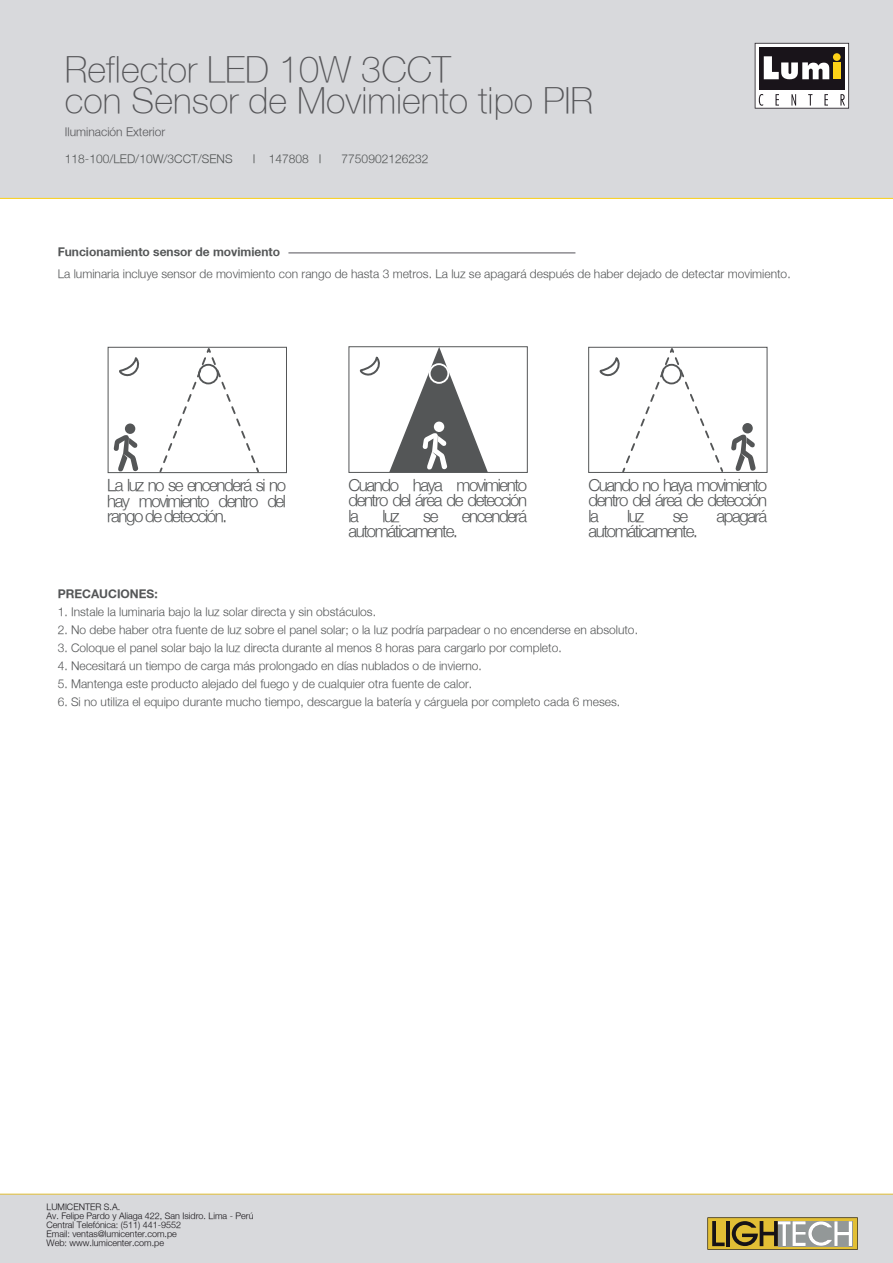
<style>
.page{position:relative;width:893px;height:1263px;background:#fff}
.page>*{position:absolute;margin:0;border:0;box-sizing:border-box;transform-origin:0 0}
.t1{font:100 36px/31.5px "Helvetica Neue";color:#565659}
.t2{font:300 16.8px/15.5px "Helvetica Neue";letter-spacing:-.085em;color:#545657;text-align:justify}
.t3{font:300 12px "Helvetica Neue";color:#545657}
.t4{font:300 12px "Helvetica Neue";color:#525555}
.t5{font:700 12px "Helvetica Neue";color:#545657}
.t6{font:300 12px "Helvetica Neue";color:#565659}
.t7{font:300 9px/9px "Helvetica Neue";color:#151216}
</style>
<div class="page">
<div style="left:0;top:0;width:893px;height:198px;background:#d8d9dc"></div>
<hr style="left:0;top:198px;width:893px;height:1px;background:#fdd218">
<svg style="left:755px;top:43px;width:94px;height:66px"></svg>
<div style="left:0;top:1194px;width:893px;height:69px;background:#d8d9dc"></div>
<hr style="left:0;top:1194px;width:893px;height:1px;background:#e2bf35">
<svg style="left:707px;top:1217px;width:151px;height:33px"></svg>
<hr style="left:288px;top:253px;width:287px;height:1px;background:#535259">
<div style="left:108px;top:347px;width:179px;height:126px;border:1px solid #545657"></div>
<div style="left:125px;top:423px;width:10px;height:11px;background:#545657;border-radius:50%"></div>
<svg style="left:113px;top:435px;width:26px;height:37px"></svg>
<svg style="left:158px;top:346px;width:103px;height:128px"></svg>
<svg style="left:119px;top:358px;width:21px;height:19px"></svg>
<div style="left:348px;top:346px;width:180px;height:127px;border:1px solid #545657"></div>
<svg style="left:359px;top:358px;width:21px;height:18px"></svg>
<svg style="left:389px;top:347px;width:99px;height:125px"></svg>
<div style="left:588px;top:347px;width:179px;height:126px;border:1px solid #545657"></div>
<svg style="left:598px;top:346px;width:127px;height:127px"></svg>
<div style="left:742px;top:423px;width:11px;height:10px;background:#545657;border-radius:50%"></div>
<svg style="left:731px;top:433px;width:25px;height:39px"></svg>
<h1 class="t1" style="left:65px;top:53px;width:530px">Reflector LED 10W 3CCT<br>con Sensor de Movimiento tipo PIR</h1>
<p class="t6" style="left:65px;top:125px;width:102px">Iluminación Exterior</p>
<p class="t4" style="left:65px;top:151px;width:169px">118-100/LED/10W/3CCT/SENS</p>
<p class="t4" style="left:253px;top:151px;width:70px">I 147808 I</p>
<p class="t4" style="left:342px;top:151px;width:88px">7750902126232</p>
<p class="t5" style="left:58px;top:244px;width:224px">Funcionamiento sensor de movimiento</p>
<p class="t3" style="left:58px;top:266px;width:734px">La luminaria incluye sensor de movimiento con rango de hasta 3 metros. La luz se apagará después de haber dejado de detectar movimiento.</p>
<h2 class="t2" style="left:107px;top:477px;width:180px">La luz no se encenderá si no hay movimiento dentro del rango de detección.</h2>
<h2 class="t2" style="left:348px;top:477px;width:180px">Cuando haya movimiento dentro del área de detección la</h2>
<h2 class="t2" style="left:382px;top:508px;width:19px">luz</h2>
<h2 class="t2" style="left:423px;top:508px;width:17px">se</h2>
<h2 class="t2" style="left:462px;top:508px;width:67px">encenderá</h2>
<h2 class="t2" style="left:348px;top:523px;width:111px">automáticamente.</h2>
<h2 class="t2" style="left:588px;top:477px;width:180px">Cuando no haya movimiento dentro del área de detección la</h2>
<h2 class="t2" style="left:627px;top:508px;width:19px">luz</h2>
<h2 class="t2" style="left:673px;top:508px;width:17px">se</h2>
<h2 class="t2" style="left:716px;top:508px;width:52px">apagará</h2>
<h2 class="t2" style="left:588px;top:523px;width:111px">automáticamente.</h2>
<p class="t5" style="left:58px;top:586px;width:102px">PRECAUCIONES:</p>
<p class="t3" style="left:58px;top:604px;width:320px">1. Instale la luminaria bajo la luz solar directa y sin obstáculos.</p>
<p class="t3" style="left:58px;top:622px;width:582px">2. No debe haber otra fuente de luz sobre el panel solar; o la luz podría parpadear o no encenderse en absoluto.</p>
<p class="t3" style="left:58px;top:640px;width:505px">3. Coloque el panel solar bajo la luz directa durante al menos 8 horas para cargarlo por completo.</p>
<p class="t3" style="left:58px;top:658px;width:426px">4. Necesitará un tiempo de carga más prolongado en días nublados o de invierno.</p>
<p class="t3" style="left:58px;top:676px;width:416px">5. Mantenga este producto alejado del fuego y de cualquier otra fuente de calor.</p>
<p class="t3" style="left:58px;top:694px;width:564px">6. Si no utiliza el equipo durante mucho tiempo, descargue la batería y cárguela por completo cada 6 meses.</p>
<p class="t7" style="left:47px;top:1202px;width:209px">LUMICENTER S.A.<br>Av. Felipe Pardo y Aliaga 422, San Isidro. Lima - Perú Central Telefónica: (511) 441-9552<br>Email: ventas@lumicenter.com.pe<br>Web: www.lumicenter.com.pe</p>
</div>
